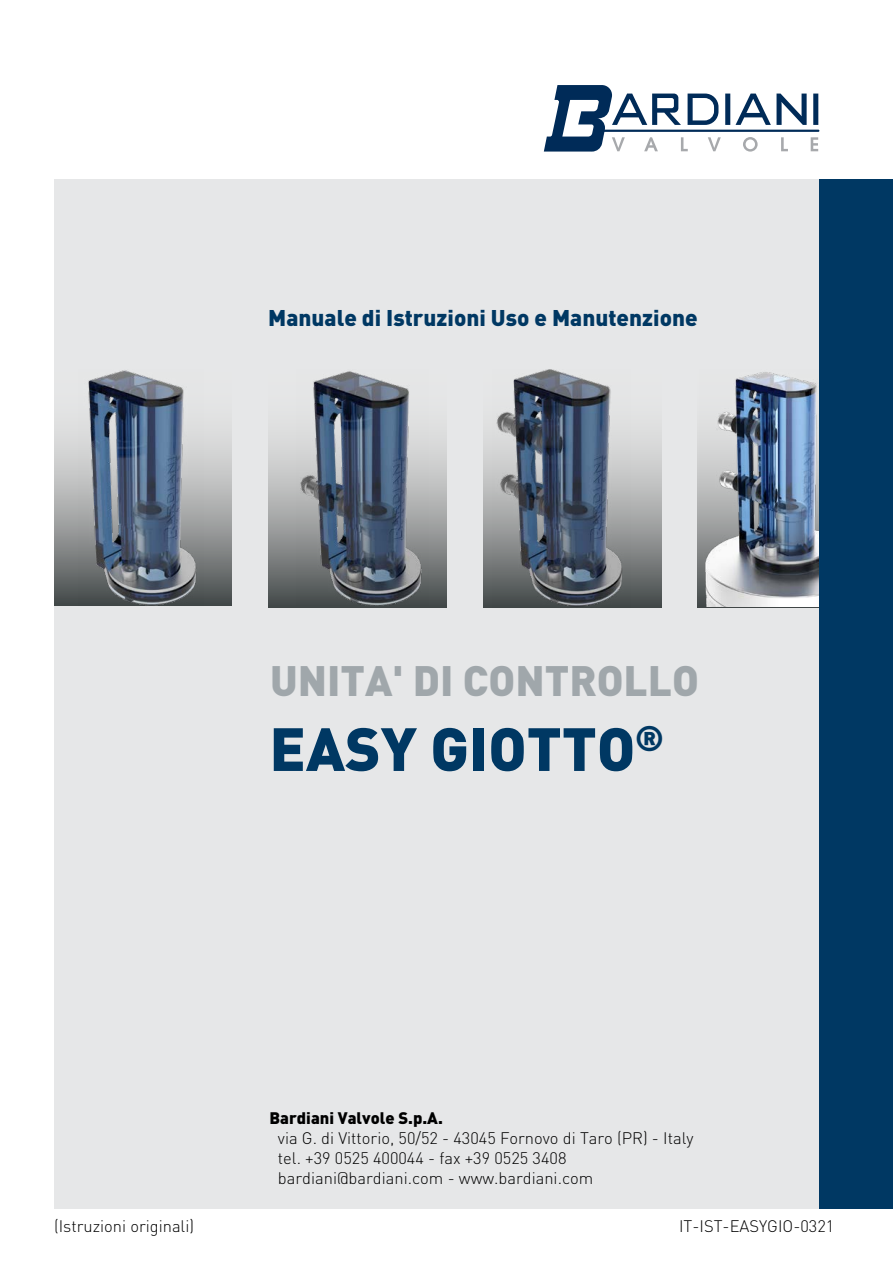
<style>
.page{position:relative;width:893px;height:1263px;background:#fff}
.page>*{position:absolute;margin:0;border:0;box-sizing:border-box;transform-origin:0 0}
.t1{font:900 60px "DIN";color:#003863}
.t2{font:900 42px "DIN";color:#a0a7ab}
.t3{font:900 22.5px "DIN";color:#003863}
.t4{font:300 16.5px/19.8px "DIN";color:#000}
.t5{font:900 16.5px "DIN";color:#000}
</style>
<div class="page">
<div style="left:54px;top:180px;width:829px;height:1029px;background:#e6e7e8"></div>
<svg style="left:544px;top:85px;width:275px;height:67px"></svg>
<svg style="left:54px;top:431px;width:178px;height:174px;background:#9d9f9f"></svg>
<svg style="left:269px;top:430px;width:178px;height:177px;background:#9b9d9d"></svg>
<svg style="left:483px;top:430px;width:178px;height:177px;background:#9ea0a0"></svg>
<svg style="left:698px;top:430px;width:2px;height:177px"></svg>
<img style="left:78px;top:370px;width:126px;height:236px">
<img style="left:296px;top:371px;width:132px;height:234px">
<img style="left:492px;top:369px;width:138px;height:239px">
<img style="left:700px;top:372px;width:119px;height:235px">
<div style="left:819px;top:180px;width:74px;height:1029px;background:#003863"></div>
<h3 class="t3" style="left:268px;top:303px;width:431px">Manuale di Istruzioni Uso e Manutenzione</h3>
<h2 class="t2" style="left:270px;top:653px;width:430px">UNITA' DI CONTROLLO</h2>
<h1 class="t1" style="left:269px;top:709px;width:396px">EASY GIOTTO<sup>®</sup></h1>
<p class="t4" style="left:54px;top:1215px;width:142px">(Istruzioni originali)</p>
<p class="t5" style="left:269px;top:1107px;width:175px">Bardiani Valvole S.p.A.</p>
<p class="t4" style="left:278px;top:1128px;width:417px">via G. di Vittorio, 50/52 - 43045 Fornovo di Taro (PR) - Italy tel. +39 0525 400044 - fax +39 0525 3408 bardiani@bardiani.com - www.bardiani.com</p>
<p class="t4" style="left:679px;top:1215px;width:157px">IT-IST-EASYGIO-0321</p>
</div>
